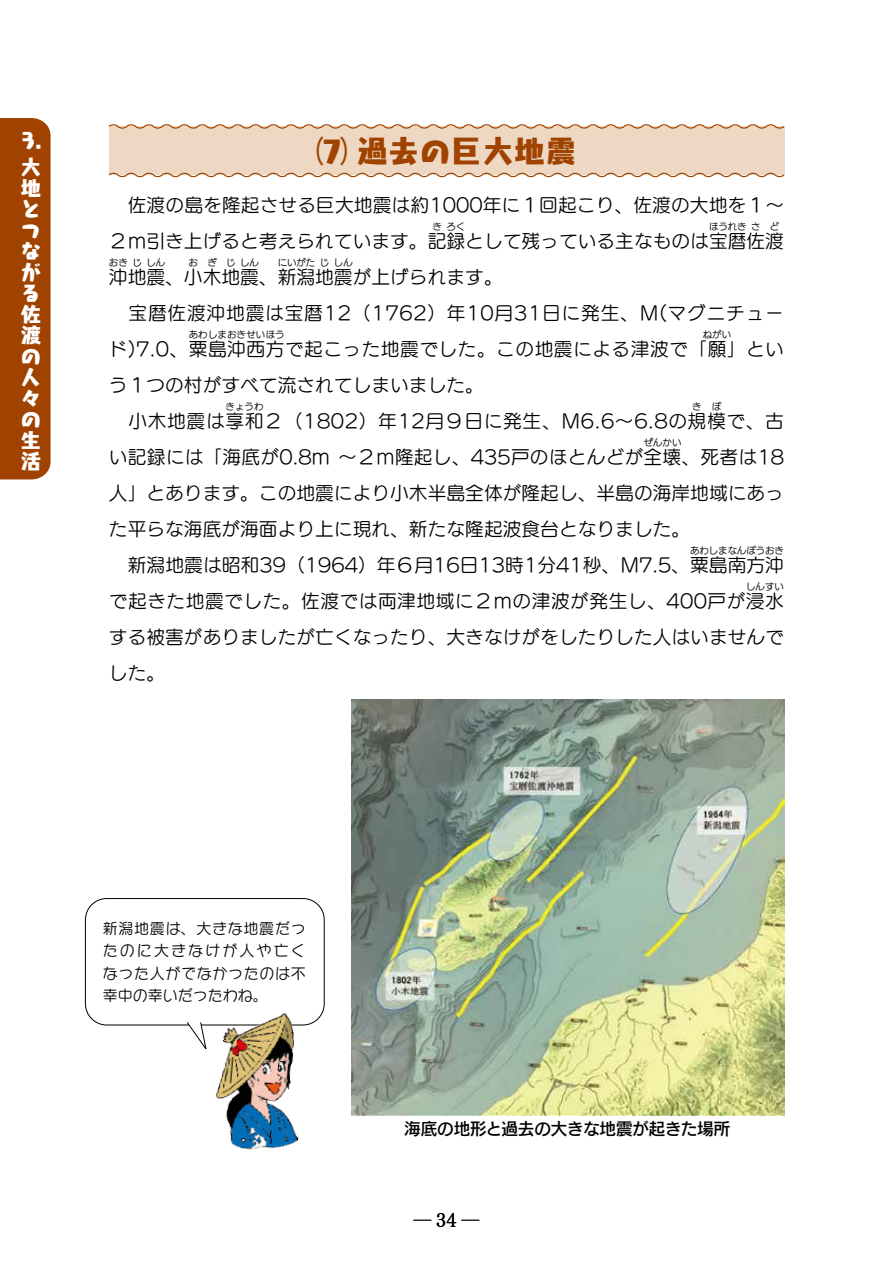
<style>
.page{position:relative;width:893px;height:1263px;background:#fff}
.page>*{position:absolute;margin:0;border:0;box-sizing:border-box;transform-origin:0 0}
.t1{font:31.5px "Kurokane Std EB";color:#a04300}
.t2{font:21px/21px "Kurokane Std EB";color:#fff}
.t3{font:18.75px/36px "UD Marugo Small Pr 6 M";letter-spacing:.005em;color:#000}
.t4{font:18.75px/36px "UD Marugo Small Pr 6 M";letter-spacing:.04em;color:#000}
.t5{font:18.75px/36px "UD Marugo Small Pr 6 M";letter-spacing:.035em;color:#000}
.t6{font:18.75px "UD Marugo Small Pr 6 M";letter-spacing:.025em;color:#000}
.t7{font:18px "UD Mincho Pr 6 N M";color:#000}
.t8{font:16.5px "New Rodin Pro DB";color:#000}
.t9{font:15px/22.5px "Seurat Capie Pro M";letter-spacing:.045em;color:#000;text-align:justify}
.t10{font:9.3px "UD Marugo Small Pr 6 M";color:#000}
</style>
<div class="page">
<div style="left:0;top:118px;width:51px;height:361px;background:#a04300"></div>
<div style="left:109px;top:126px;width:675px;height:49px;background:#eed8c3"></div>
<svg style="left:108px;top:171px;width:677px;height:7px"></svg>
<svg style="left:108px;top:124px;width:677px;height:6px"></svg>
<img style="left:352px;top:699px;width:432px;height:417px">
<div style="left:85px;top:898px;width:240px;height:127px;border:1px solid #000;border-radius:21px"></div>
<svg style="left:186px;top:1022px;width:17px;height:24px"></svg>
<img style="left:203px;top:1013px;width:106px;height:137px">
<p class="t2" style="left:20px;top:126px;width:22px;line-height:26.8px">⒊大</p>
<p class="t2" style="left:20px;top:177px;width:22px">地とつながる佐渡の人々の生活</p>
<h1 class="t1" style="left:316px;top:127px;width:262px">⑺ 過去の巨大地震</h1>
<p class="t3" style="left:109px;top:187px;width:677px">　佐渡の島を隆起させる巨大地震は約1000年に１回起こり、佐渡の大地を１～<br>２ｍ引き上げると考えられています。記録として残っている主なものは宝暦佐渡</p>
<p class="t10" style="left:432px;top:222px;width:11px">き</p>
<p class="t10" style="left:446px;top:222px;width:20px">ろく</p>
<p class="t10" style="left:709px;top:222px;width:39px">ほうれき</p>
<p class="t10" style="left:751px;top:222px;width:11px">さ</p>
<p class="t10" style="left:770px;top:222px;width:11px">ど</p>
<p class="t3" style="left:109px;top:259px;width:395px">沖地震、小木地震、新潟地震が上げられます。</p>
<p class="t10" style="left:109px;top:258px;width:20px">おき</p>
<p class="t10" style="left:132px;top:258px;width:11px">じ</p>
<p class="t10" style="left:146px;top:258px;width:20px">しん</p>
<p class="t10" style="left:189px;top:258px;width:11px">お</p>
<p class="t10" style="left:207px;top:258px;width:11px">ぎ</p>
<p class="t10" style="left:226px;top:258px;width:11px">じ</p>
<p class="t10" style="left:240px;top:258px;width:20px">しん</p>
<p class="t10" style="left:278px;top:258px;width:39px">にいがた</p>
<p class="t10" style="left:320px;top:258px;width:11px">じ</p>
<p class="t10" style="left:334px;top:258px;width:20px">しん</p>
<p class="t4" style="left:109px;top:295px;width:677px">　宝暦佐渡沖地震は宝暦12（1762）年10月31日に発生、Ｍ(マグニチュード)7.0、粟島沖西方で起こった地震でした。この地震による津波で「願」とい</p>
<p class="t10" style="left:189px;top:330px;width:97px">あわしまおきせいほう</p>
<p class="t10" style="left:703px;top:330px;width:30px">ねがい</p>
<p class="t5" style="left:109px;top:367px;width:677px">う１つの村がすべて流されてしまいました。<br>　小木地震は享和２（1802）年12月９日に発生、Ｍ6.6～6.8の規模で、古</p>
<p class="t10" style="left:226px;top:402px;width:40px">きょうわ</p>
<p class="t10" style="left:692px;top:402px;width:11px">き</p>
<p class="t10" style="left:712px;top:402px;width:11px">ぼ</p>
<p class="t3" style="left:109px;top:439px;width:676px">い記録には「海底が0.8m ～２ｍ隆起し、435戸のほとんどが全壊、死者は18</p>
<p class="t10" style="left:644px;top:438px;width:39px">ぜんかい</p>
<p class="t3" style="left:109px;top:475px;width:676px">人」とあります。この地震により小木半島全体が隆起し、半島の海岸地域にあった平らな海底が海面より上に現れ、新たな隆起波食台となりました。<br>　新潟地震は昭和39（1964）年６月16日13時1分41秒、Ｍ7.5、粟島南方沖</p>
<p class="t10" style="left:690px;top:546px;width:95px">あわしまなんぽうおき</p>
<p class="t6" style="left:109px;top:590px;width:677px">で起きた地震でした。佐渡では両津地域に２ｍの津波が発生し、400戸が浸水</p>
<p class="t10" style="left:746px;top:582px;width:39px">しんすい</p>
<p class="t3" style="left:109px;top:619px;width:677px">する被害がありましたが亡くなったり、大きなけがをしたりした人はいませんでした。</p>
<p class="t9" style="left:103px;top:916px;width:204px">新潟地震は、大きな地震だったのに大きなけが人や亡くなった人がでなかったのは不幸中の幸いだったわね。</p>
<p class="t8" style="left:404px;top:1115px;width:328px">海底の地形と過去の大きな地震が起きた場所</p>
<p class="t7" style="left:413px;top:1205px;width:67px">─34─</p>
</div>
